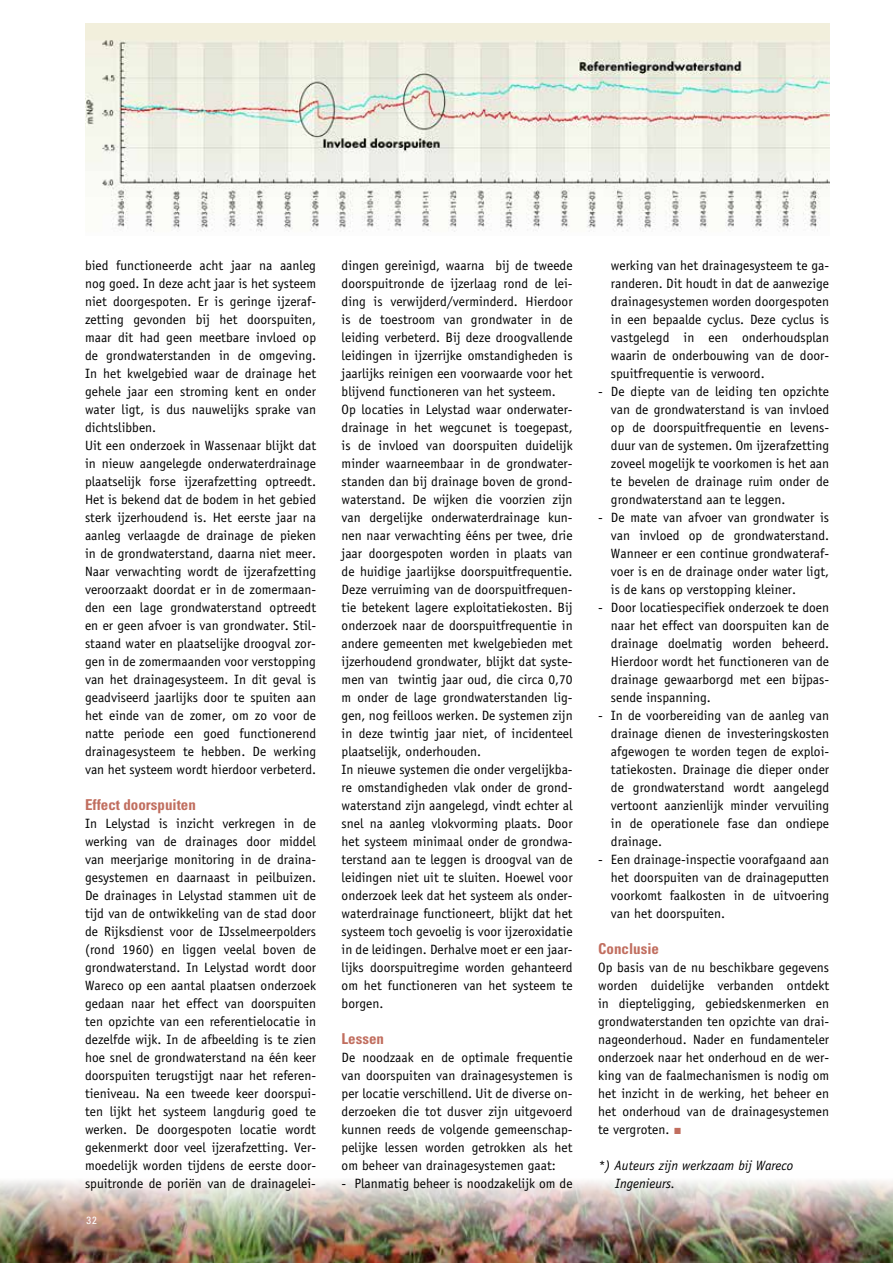
<style>
.page{position:relative;width:893px;height:1263px;background:#fff}
.page>*{position:absolute;margin:0;border:0;box-sizing:border-box;transform-origin:0 0}
.t1{font:700 condensed 15px "Univers LT Std";color:#c16e5f}
.t2{font:13.5px/18px "Officina Sans Std";color:#000;text-align:justify}
.t3{font:italic 13.5px/18px "Officina Sans Std";color:#000}
.t4{font:condensed 10.5px "Univers LT Std";color:#fff}
.s1{font-family:"Scala Sans OT";color:#c16e5f}
</style>
<div class="page">
<img style="left:0;top:1180px;width:893px;height:83px">
<img style="left:85px;top:23px;width:744px;height:209px">
<p class="t2" style="left:85px;top:256px;width:233px;text-align:left">bied functioneerde acht jaar na aanleg nog goed. In deze acht jaar is het systeem niet doorgespoten. Er is geringe ijzeraf&shy;zetting gevonden bij het doorspuiten, maar dit had geen meetbare invloed op de grondwaterstanden in de omgeving.<br>In het kwelgebied waar de drainage het gehele jaar een stroming kent en onder water ligt, is dus nauwelijks sprake van dichtslibben.<br>Uit een onderzoek in Wassenaar blijkt dat in nieuw aangelegde onderwaterdrainage plaatselijk forse ijzerafzetting optreedt.<br>Het is bekend dat de bodem in het gebied sterk ijzerhoudend is. Het eerste jaar na aanleg verlaagde de drainage de pieken in de grondwaterstand, daarna niet meer.<br>Naar verwachting wordt de ijzerafzetting veroorzaakt doordat er in de zomermaan&shy;den een lage grondwaterstand optreedt en er geen afvoer is van grondwater. Stil&shy;staand water en plaatselijke droogval zor&shy;gen in de zomermaanden voor verstopping van het drainagesysteem. In dit geval is geadviseerd jaarlijks door te spuiten aan het einde van de zomer, om zo voor de natte periode een goed functionerend drainagesysteem te hebben. De werking van het systeem wordt hierdoor verbeterd.</p>
<p class="t1" style="left:85px;top:795px;width:112px">Effect doorspuiten</p>
<p class="t2" style="left:85px;top:814px;width:233px">In Lelystad is inzicht verkregen in de werking van de drainages door middel van meerjarige monitoring in de draina&shy;gesystemen en daarnaast in peilbuizen.<br>De drainages in Lelystad stammen uit de tijd van de ontwikkeling van de stad door de Rijksdienst voor de IJsselmeerpolders (rond 1960) en liggen veelal boven de grondwaterstand. In Lelystad wordt door Wareco op een aantal plaatsen onderzoek gedaan naar het effect van doorspuiten ten opzichte van een referentielocatie in dezelfde wijk. In de afbeelding is te zien hoe snel de grondwaterstand na één keer doorspuiten terugstijgt naar het referen&shy;tieniveau. Na een tweede keer doorspui&shy;ten lijkt het systeem langdurig goed te werken. De doorgespoten locatie wordt gekenmerkt door veel ijzerafzetting. Ver&shy;moedelijk worden tijdens de eerste door&shy;spuitronde de poriën van de drainagelei-</p>
<p class="t4" style="left:87px;top:1214px;width:12px">32</p>
<p class="t2" style="left:342px;top:256px;width:233px;text-align:left">dingen gereinigd, waarna bij de tweede doorspuitronde de ijzerlaag rond de lei&shy;ding is verwijderd/verminderd. Hierdoor is de toestroom van grondwater in de leiding verbeterd. Bij deze droogvallende leidingen in ijzerrijke omstandigheden is jaarlijks reinigen een voorwaarde voor het blijvend functioneren van het systeem.<br>Op locaties in Lelystad waar onderwater&shy;drainage in het wegcunet is toegepast, is de invloed van doorspuiten duidelijk minder waarneembaar in de grondwater&shy;standen dan bij drainage boven de grond&shy;waterstand. De wijken die voorzien zijn van dergelijke onderwaterdrainage kun&shy;nen naar verwachting ééns per twee, drie jaar doorgespoten worden in plaats van de huidige jaarlijkse doorspuitfrequentie.<br>Deze verruiming van de doorspuitfrequen&shy;tie betekent lagere exploitatiekosten. Bij onderzoek naar de doorspuitfrequentie in andere gemeenten met kwelgebieden met ijzerhoudend grondwater, blijkt dat syste&shy;men van twintig jaar oud, die circa 0,70 m onder de lage grondwaterstanden lig&shy;gen, nog feilloos werken. De systemen zijn in deze twintig jaar niet, of incidenteel plaatselijk, onderhouden.<br>In nieuwe systemen die onder vergelijkba&shy;re omstandigheden vlak onder de grond&shy;waterstand zijn aangelegd, vindt echter al snel na aanleg vlokvorming plaats. Door het systeem minimaal onder de grondwa&shy;terstand aan te leggen is droogval van de leidingen niet uit te sluiten. Hoewel voor onderzoek leek dat het systeem als onder&shy;waterdrainage functioneert, blijkt dat het systeem toch gevoelig is voor ijzeroxidatie in de leidingen. Derhalve moet er een jaar&shy;lijks doorspuitregime worden gehanteerd om het functioneren van het systeem te borgen.</p>
<p class="t1" style="left:342px;top:1029px;width:44px">Lessen</p>
<p class="t2" style="left:342px;top:1048px;width:233px">De noodzaak en de optimale frequentie van doorspuiten van drainagesystemen is per locatie verschillend. Uit de diverse on&shy;derzoeken die tot dusver zijn uitgevoerd kunnen reeds de volgende gemeenschap&shy;pelijke lessen worden getrokken als het om beheer van drainagesystemen gaat:</p>
<p class="t2" style="left:342px;top:1174px;width:232px">- Planmatig beheer is noodzakelijk om de</p>
<p class="t2" style="left:611px;top:256px;width:220px">werking van het drainagesysteem te ga&shy;randeren. Dit houdt in dat de aanwezige drainagesystemen worden doorgespoten in een bepaalde cyclus. Deze cyclus is vastgelegd in een onderhoudsplan waarin de onderbouwing van de door&shy;spuitfrequentie is verwoord.</p>
<p class="t2" style="left:611px;top:382px;width:220px;text-indent:-13px">- De diepte van de leiding ten opzichte van de grondwaterstand is van invloed op de doorspuitfrequentie en levens&shy;duur van de systemen. Om ijzerafzetting zoveel mogelijk te voorkomen is het aan te bevelen de drainage ruim onder de grondwaterstand aan te leggen.</p>
<p class="t2" style="left:611px;top:508px;width:220px;text-indent:-13px">- De mate van afvoer van grondwater is van invloed op de grondwaterstand.<br>Wanneer er een continue grondwateraf&shy;voer is en de drainage onder water ligt, is de kans op verstopping kleiner.</p>
<p class="t2" style="left:611px;top:598px;width:220px;text-indent:-13px">- Door locatiespecifiek onderzoek te doen naar het effect van doorspuiten kan de drainage doelmatig worden beheerd.<br>Hierdoor wordt het functioneren van de drainage gewaarborgd met een bijpas&shy;sende inspanning.</p>
<p class="t2" style="left:611px;top:706px;width:220px;text-indent:-13px">- In de voorbereiding van de aanleg van drainage dienen de investeringskosten afgewogen te worden tegen de exploi&shy;tatiekosten. Drainage die dieper onder de grondwaterstand wordt aangelegd vertoont aanzienlijk minder vervuiling in de operationele fase dan ondiepe drainage.</p>
<p class="t2" style="left:611px;top:850px;width:220px;text-indent:-13px">- Een drainage-inspectie voorafgaand aan het doorspuiten van de drainageputten voorkomt faalkosten in de uitvoering van het doorspuiten.</p>
<p class="t1" style="left:598px;top:939px;width:62px">Conclusie</p>
<p class="t2" style="left:598px;top:958px;width:233px">Op basis van de nu beschikbare gegevens worden duidelijke verbanden ontdekt in diepteligging, gebiedskenmerken en grondwaterstanden ten opzichte van drai&shy;nageonderhoud. Nader en fundamenteler onderzoek naar het onderhoud en de wer&shy;king van de faalmechanismen is nodig om het inzicht in de werking, het beheer en het onderhoud van de drainagesystemen te vergroten. <span class="s1">▪</span></p>
<p class="t3" style="left:615px;top:1156px;width:180px;text-indent:-17px">*) Auteurs zijn werkzaam bij Wareco<br>Ingenieurs.</p>
</div>
